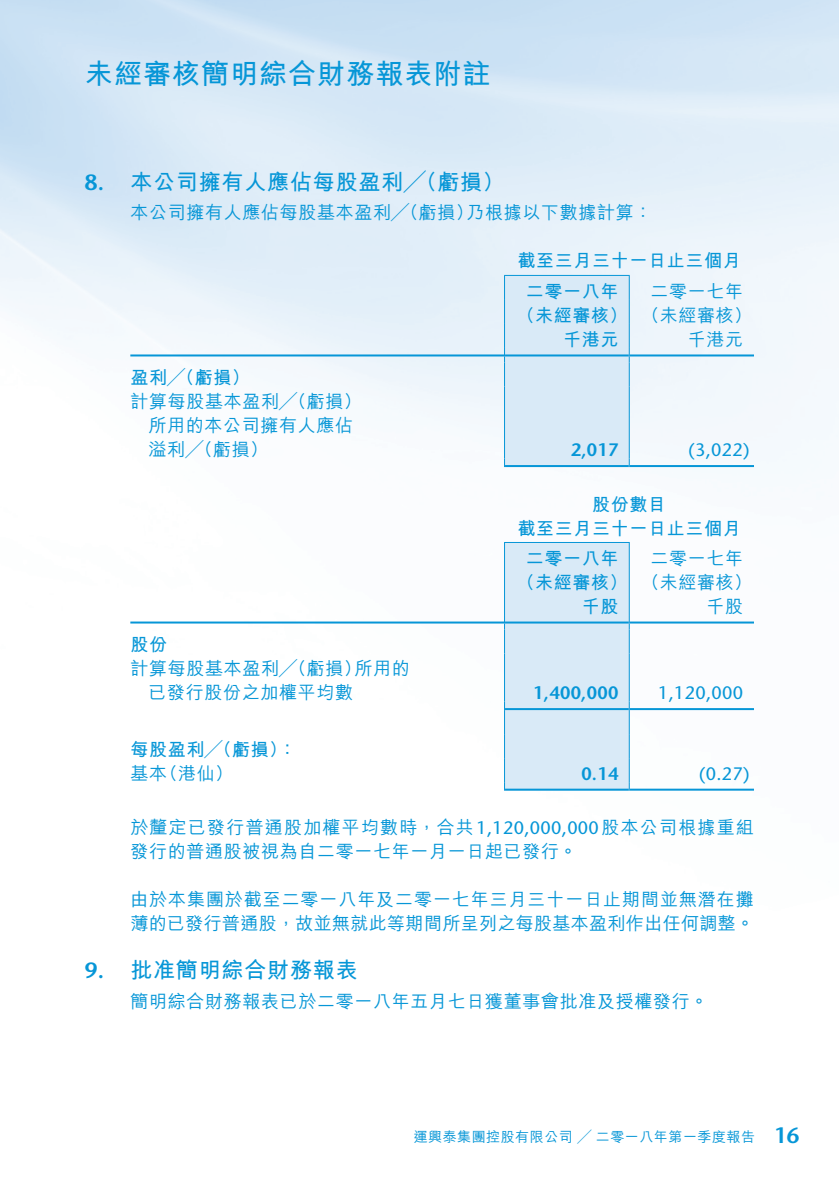
<style>
.page{position:relative;width:839px;height:1191px;background:#fff}
.page>*{position:absolute;margin:0;border:0;box-sizing:border-box;transform-origin:0 0}
.t1{font:700 28px "M Hei HK";letter-spacing:.035em;color:#0696d7}
._01_H1{font:700 22px "M Hei HK";letter-spacing:.035em;color:#0696d7}
._01_H1-2{font:600 22px "Stone Sans Std";color:#0696d7}
._00_txt{font:500 18px/24px "M Hei HK";letter-spacing:.035em;color:#0696d7}
._50_Table_txt{font:500 18px "M Hei HK";letter-spacing:.035em;color:#0696d7}
._50_Table_txt-2{font:700 18px "M Hei HK";letter-spacing:.035em;color:#0696d7}
._00_txt-2{font:500 18px/24px "M Hei HK";letter-spacing:.055em;color:#0696d7}
._50_Table_txt-3{font:500 18px "Stone Sans Std";letter-spacing:.015em;color:#0696d7}
._50_Table_txt-4{font:600 18px "Stone Sans Std";letter-spacing:.015em;color:#0696d7}
.t2{font:500 14px "M Hei HK";letter-spacing:.035em;color:#0696d7}
.s1{font-family:"Stone Sans Std"}
</style>
<div class="page">
<img style="left:0;top:0;width:839px;height:791px">
<div style="left:504px;top:275px;width:126px;height:192px;background:#d9eaf7"></div>
<hr style="left:130px;top:354px;width:374px;height:2px;background:#0696d7">
<hr style="left:505px;top:354px;width:124px;height:2px;background:#0696d7">
<hr style="left:630px;top:354px;width:124px;height:2px;background:#0696d7">
<hr style="left:505px;top:465px;width:124px;height:2px;background:#0696d7">
<hr style="left:630px;top:465px;width:124px;height:2px;background:#0696d7">
<div style="left:504px;top:542px;width:126px;height:248px;background:#d9eaf7"></div>
<hr style="left:130px;top:621px;width:374px;height:2px;background:#0696d7">
<hr style="left:505px;top:621px;width:124px;height:2px;background:#0696d7">
<hr style="left:630px;top:621px;width:124px;height:2px;background:#0696d7">
<hr style="left:505px;top:708px;width:124px;height:2px;background:#0696d7">
<hr style="left:630px;top:708px;width:124px;height:2px;background:#0696d7">
<hr style="left:505px;top:788px;width:124px;height:2px;background:#0696d7">
<hr style="left:630px;top:788px;width:124px;height:2px;background:#0696d7">
<h1 class="t1" style="left:85px;top:54px;width:407px">未經審核簡明綜合財務報表附註</h1>
<p class="_01_H1-2" style="left:85px;top:169px;width:21px">8.</p>
<p class="_01_H1-2" style="left:85px;top:957px;width:21px">9.</p>
<p class="_01_H1" style="left:130px;top:166px;width:376px">本公司擁有人應佔每股盈利╱（虧損(</p>
<p class="_00_txt" style="left:130px;top:199px;width:345px">本公司擁有人應佔每股基本盈利╱（虧損）</p>
<p class="_00_txt" style="left:467px;top:199px;width:187px">乃根據以下數據計算：</p>
<p class="_50_Table_txt-2" style="left:518px;top:248px;width:225px">截至三月三十一日止三個月</p>
<p class="_50_Table_txt" style="left:650px;top:278px;width:94px">二零一七年</p>
<p class="_50_Table_txt-2" style="left:526px;top:278px;width:94px">二零一八年</p>
<p class="_50_Table_txt-2" style="left:130px;top:364px;width:121px">盈利╱（虧損(</p>
<p class="_50_Table_txt" style="left:130px;top:388px;width:233px">計算每股基本盈利╱（虧損(</p>
<p class="_50_Table_txt" style="left:149px;top:412px;width:206px">所用的本公司擁有人應佔</p>
<p class="_50_Table_txt" style="left:149px;top:436px;width:121px">溢利╱（虧損(</p>
<p class="_50_Table_txt-2" style="left:130px;top:631px;width:38px">股份</p>
<p class="_50_Table_txt" style="left:130px;top:655px;width:233px">計算每股基本盈利╱（虧損）</p>
<p class="_50_Table_txt" style="left:355px;top:655px;width:57px">所用的</p>
<p class="_50_Table_txt" style="left:149px;top:679px;width:206px">已發行股份之加權平均數</p>
<p class="_50_Table_txt-2" style="left:130px;top:736px;width:168px">每股盈利╱（虧損：(</p>
<p class="_50_Table_txt-2" style="left:517px;top:302px;width:112px">（未經審核）</p>
<p class="_50_Table_txt-2" style="left:563px;top:326px;width:57px">千港元</p>
<p class="_50_Table_txt" style="left:642px;top:302px;width:112px">（未經審核(</p>
<p class="_50_Table_txt" style="left:688px;top:326px;width:57px">千港元</p>
<p class="_50_Table_txt-4" style="left:571px;top:439px;width:49px">2,017</p>
<p class="_50_Table_txt-3" style="left:688px;top:439px;width:63px">)3,022(</p>
<p class="_50_Table_txt-2" style="left:592px;top:491px;width:75px">股份數目</p>
<p class="_50_Table_txt-2" style="left:518px;top:515px;width:225px">截至三月三十一日止三個月</p>
<p class="_50_Table_txt" style="left:650px;top:545px;width:94px">二零一七年</p>
<p class="_50_Table_txt-2" style="left:526px;top:545px;width:94px">二零一八年</p>
<p class="_50_Table_txt-2" style="left:517px;top:569px;width:112px">（未經審核）</p>
<p class="_50_Table_txt" style="left:642px;top:569px;width:112px">（未經審核(</p>
<p class="_50_Table_txt-2" style="left:582px;top:593px;width:38px">千股</p>
<p class="_50_Table_txt" style="left:706px;top:593px;width:38px">千股</p>
<p class="_50_Table_txt-4" style="left:533px;top:682px;width:87px">1,400,000</p>
<p class="_50_Table_txt-3" style="left:658px;top:682px;width:87px">1,120,000</p>
<p class="_50_Table_txt" style="left:130px;top:760px;width:38px">基本</p>
<p class="_00_txt-2" style="left:130px;top:814px;width:625px">於釐定已發行普通股加權平均數時，合共<span class="s1">1,120,000,000</span>股本公司根據重組發行的普通股被視為自二零一七年一月一日起已發行。</p>
<p class="_00_txt" style="left:130px;top:886px;width:625px">由於本集團於截至二零一八年及二零一七年三月三十一日止期間並無潛在攤薄的已發行普通股，故並無就此等期間所呈列之每股基本盈利作出任何調整。</p>
<p class="_01_H1" style="left:130px;top:954px;width:229px">批准簡明綜合財務報表</p>
<p class="_50_Table_txt" style="left:160px;top:760px;width:75px">（港仙(</p>
<p class="_50_Table_txt-3" style="left:699px;top:763px;width:52px">)0.27(</p>
<p class="_50_Table_txt-4" style="left:581px;top:762px;width:39px">0.14</p>
<p class="_00_txt" style="left:130px;top:987px;width:579px">簡明綜合財務報表已於二零一八年五月七日獲董事會批准及授權發行。</p>
<p class="t2" style="left:414px;top:1126px;width:343px">運興泰集團控股有限公司 ╱ 二零一八年第一季度報告</p>
<p class="_01_H1-2" style="left:774px;top:1121px;width:27px">16</p>
</div>
